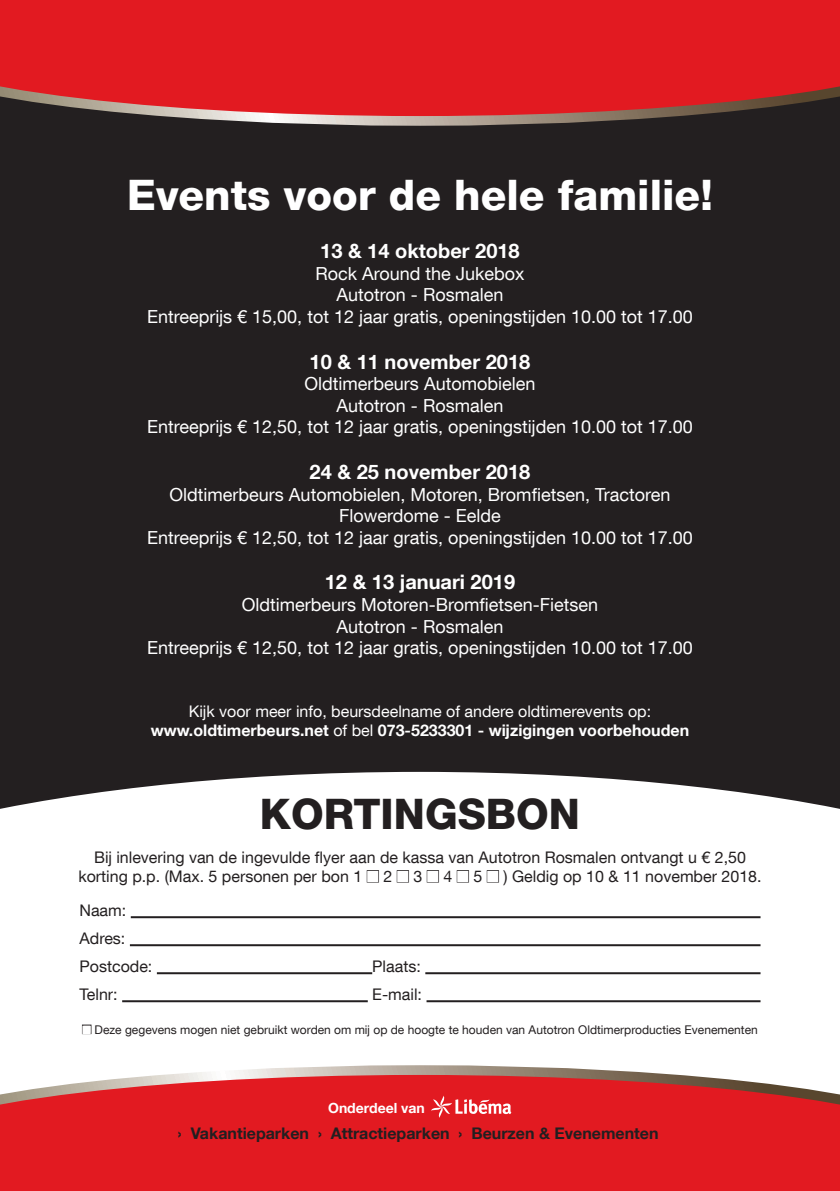
<style>
.page{position:relative;width:840px;height:1191px;background:#fff}
.page>*{position:absolute;margin:0;border:0;box-sizing:border-box;transform-origin:0 0}
.t1{font:800 42px "Helvetica Neue LT Com";color:#fff}
.t2{font:800 42px "Helvetica Neue LT Com";color:#231f20}
.t3{font:700 20px "Helvetica Neue LT Com";color:#fff}
.t4{font:18px/21.6px "Helvetica Neue LT Com";color:#fff;text-align:center}
.t5{font:16px/19.2px "Helvetica Neue LT Com";color:#231f20;text-align:center}
.t6{font:700 16px "Helvetica Neue LT Com";color:#fff}
.t7{font:16px "Helvetica Neue LT Com";color:#fff}
.t8{font:700 16px "Helvetica Neue LT Com";color:#231f20}
.t9{font:700 14px "Helvetica Neue LT Com";color:#fff}
.t10{font:12px "Helvetica Neue LT Com";color:#231f20}
.s1{font-weight:400}
.s2{color:#fff}
</style>
<div class="page">
<div style="left:0;top:0;width:839px;height:1191px;background:#231f20"></div>
<div style="left:0;top:772px;width:839px;height:293px;background:#fff"></div>
<svg style="left:0;top:1065px;width:839px;height:10px"></svg>
<svg style="left:0;top:1075px;width:839px;height:116px;fill:#e21a21"></svg>
<svg style="left:161px;top:116px;width:517px;height:10px"></svg>
<svg style="left:0;top:0;width:839px;height:116px;fill:#e21a21"></svg>
<div style="left:366px;top:870px;width:13px;height:12px;border:1px solid #231f20"></div>
<div style="left:396px;top:870px;width:13px;height:12px;border:1px solid #231f20"></div>
<div style="left:426px;top:870px;width:13px;height:12px;border:1px solid #231f20"></div>
<div style="left:456px;top:870px;width:13px;height:12px;border:1px solid #231f20"></div>
<div style="left:486px;top:870px;width:12px;height:12px;border:1px solid #231f20"></div>
<hr style="left:131px;top:916px;width:629px;height:2px;background:#231f20">
<hr style="left:130px;top:944px;width:630px;height:2px;background:#231f20">
<hr style="left:157px;top:972px;width:215px;height:2px;background:#231f20">
<hr style="left:425px;top:972px;width:335px;height:2px;background:#231f20">
<hr style="left:122px;top:1000px;width:245px;height:2px;background:#231f20">
<hr style="left:426px;top:1000px;width:334px;height:2px;background:#231f20">
<div style="left:82px;top:1024px;width:9px;height:10px;border:1px solid #231f20"></div>
<svg style="left:431px;top:1095px;width:80px;height:22px"></svg>
<p class="t1" style="left:127px;top:170px;width:586px">Events voor de hele familie!</p>
<p class="t3" style="left:320px;top:238px;width:201px">13 &amp; 14 oktober 2018</p>
<p class="t4" style="left:147px;top:262px;width:547px">Rock Around the Jukebox<br>Autotron - Rosmalen<br>Entreeprijs € 15,00, tot 12 jaar gratis, openingstijden 10.00 tot 17.00</p>
<p class="t3" style="left:309px;top:349px;width:222px">10 &amp; 11 november 2018</p>
<p class="t4" style="left:147px;top:372px;width:547px">Oldtimerbeurs Automobielen<br>Autotron - Rosmalen<br>Entreeprijs € 12,50, tot 12 jaar gratis, openingstijden 10.00 tot 17.00</p>
<p class="t3" style="left:309px;top:459px;width:222px">24 &amp; 25 november 2018</p>
<p class="t4" style="left:147px;top:483px;width:547px">Oldtimerbeurs Automobielen, Motoren, Bromfietsen, Tractoren<br>Flowerdome - Eelde<br>Entreeprijs € 12,50, tot 12 jaar gratis, openingstijden 10.00 tot 17.00</p>
<p class="t3" style="left:324px;top:570px;width:192px">12 &amp; 13 januari 2019</p>
<p class="t4" style="left:147px;top:593px;width:547px">Oldtimerbeurs Motoren-Bromfietsen-Fietsen<br>Autotron - Rosmalen<br>Entreeprijs € 12,50, tot 12 jaar gratis, openingstijden 10.00 tot 17.00</p>
<p class="t7" style="left:189px;top:701px;width:463px">Kijk voor meer info, beursdeelname of andere oldtimerevents op:</p>
<p class="t6" style="left:151px;top:720px;width:539px">www.oldtimerbeurs.net <span class="s1">of bel</span> 073-5233301 - wijzigingen voorbehouden</p>
<p class="t2" style="left:260px;top:789px;width:321px">KORTINGSBON</p>
<p class="t5" style="left:78px;top:847px;width:684px">Bij inlevering van de ingevulde flyer aan de kassa van Autotron Rosmalen ontvangt u € 2,50 korting p.p. (Max. 5 personen per bon 1 <span class="s2">■</span> 2 <span class="s2">■</span> 3 <span class="s2">■</span> 4 <span class="s2">■</span> 5 <span class="s2">■</span> ) Geldig op 10 &amp; 11 november 2018.</p>
<p class="t5" style="left:79px;top:896px;width:48px;line-height:28px;text-align:left">Naam:<br>Adres:</p>
<p class="t5" style="left:79px;top:956px;width:74px">Postcode:</p>
<p class="t5" style="left:372px;top:956px;width:50px">Plaats:</p>
<p class="t5" style="left:79px;top:984px;width:40px">Telnr:</p>
<p class="t5" style="left:372px;top:984px;width:51px">E-mail:</p>
<p class="t10" style="left:82px;top:1021px;width:676px"><span class="s2">■</span> Deze gegevens mogen niet gebruikt worden om mij op de hoogte te houden van Autotron Oldtimerproducties Evenementen</p>
<p class="t9" style="left:328px;top:1099px;width:98px">Onderdeel van</p>
<p class="t8" style="left:178px;top:1123px;width:482px">› Vakantieparken › Attractieparken › Beurzen &amp; Evenementen</p>
</div>
